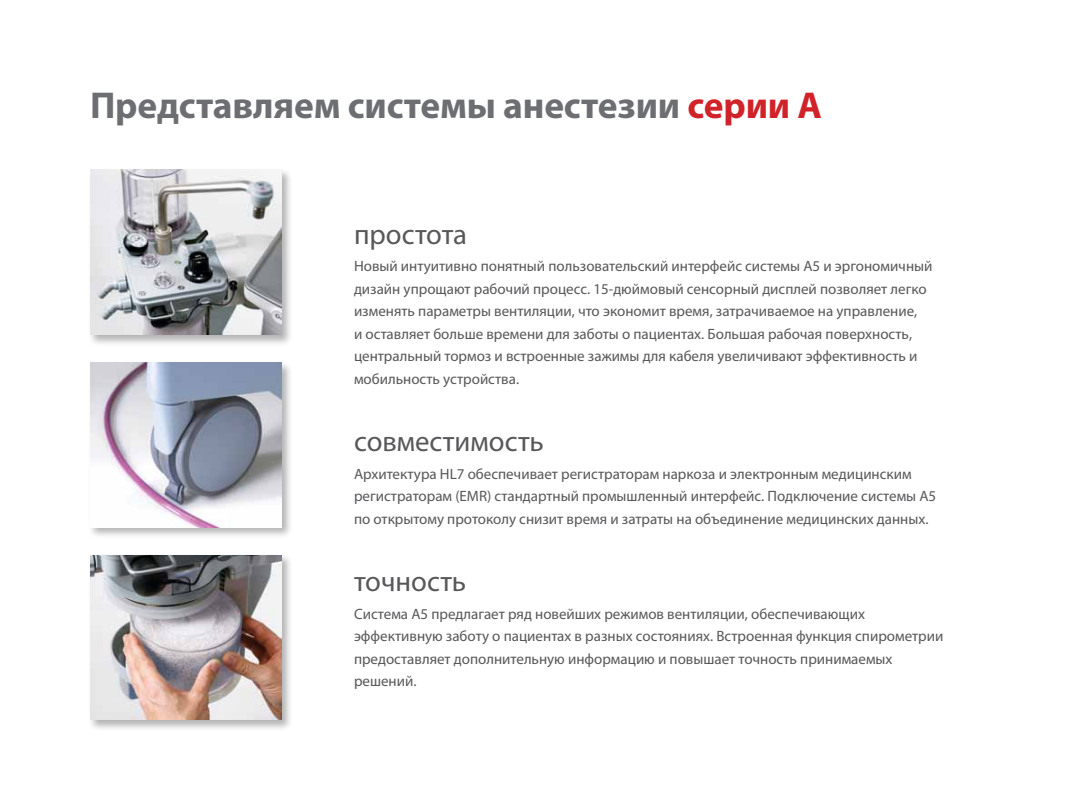
<style>
.page{position:relative;width:1080px;height:810px;background:#fff}
.page>*{position:absolute;margin:0;border:0;box-sizing:border-box;transform-origin:0 0}
.t1{font:700 37.5px "Myriad Pro";letter-spacing:-.005em;color:#6d6e71}
.t2{font:28.75px "Myriad Pro";color:#58585b}
.t3{font:15px/22.5px "Myriad Pro";color:#58585b}
.s1{color:#d22229}
</style>
<div class="page">
<div style="left:88px;top:168px;width:205px;height:179px;background:#000;opacity:.3"></div>
<img style="left:90px;top:170px;width:191px;height:165px">
<div style="left:88px;top:361px;width:205px;height:178px;background:#000;opacity:.3"></div>
<img style="left:90px;top:362px;width:191px;height:165px">
<div style="left:88px;top:553px;width:205px;height:179px;background:#000;opacity:.3"></div>
<img style="left:90px;top:555px;width:191px;height:165px">
<h1 class="t1" style="left:90px;top:84px;width:734px">Представляем системы анестезии <span class="s1">серии A</span></h1>
<h2 class="t2" style="left:354px;top:218px;width:115px">простота</h2>
<p class="t3" style="left:354px;top:255px;width:580px">Новый интуитивно понятный пользовательский интерфейс системы A5 и эргономичный дизайн упрощают рабочий процесс. 15-дюймовый сенсорный дисплей позволяет легко изменять параметры вентиляции, что экономит время, затрачиваемое на управление,<br>и оставляет больше времени для заботы о пациентах. Большая рабочая поверхность, центральный тормоз и встроенные зажимы для кабеля увеличивают эффективность и мобильность устройства.</p>
<h2 class="t2" style="left:354px;top:426px;width:191px">совместимость</h2>
<p class="t3" style="left:354px;top:463px;width:584px">Архитектура HL7 обеспечивает регистраторам наркоза и электронным медицинским регистраторам (EMR) стандартный промышленный интерфейс. Подключение системы A5 по открытому протоколу снизит время и затраты на объединение медицинских данных.</p>
<h2 class="t2" style="left:354px;top:566px;width:114px">точность</h2>
<p class="t3" style="left:354px;top:603px;width:591px">Система A5 предлагает ряд новейших режимов вентиляции, обеспечивающих эффективную заботу о пациентах в разных состояниях. Встроенная функция спирометрии предоставляет дополнительную информацию и повышает точность принимаемых решений.</p>
</div>
